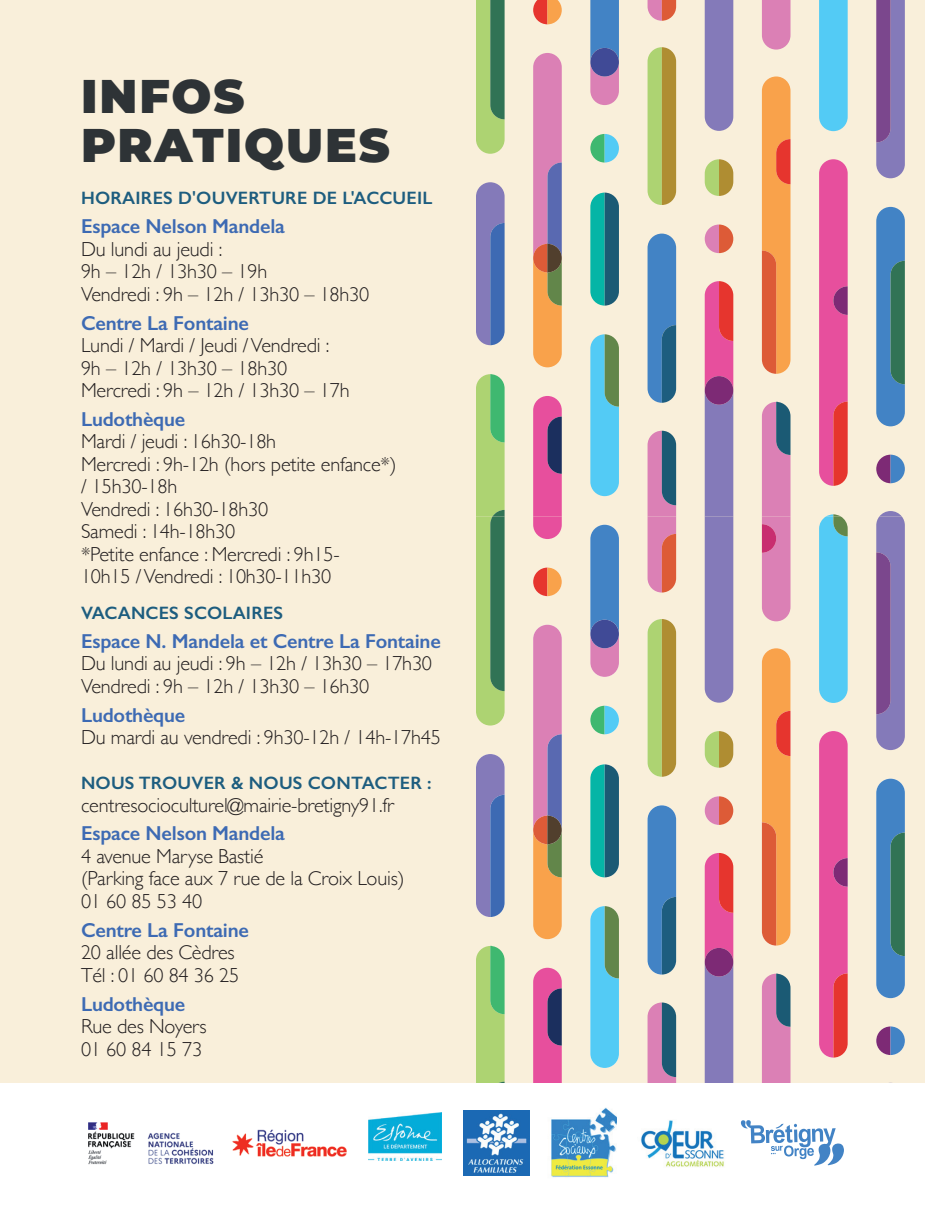
<style>
.page{position:relative;width:925px;height:1212px;background:#fff}
.page>*{position:absolute;margin:0;border:0;box-sizing:border-box;transform-origin:0 0}
.t1{font:900 47.25px/49.5px "Montserrat";letter-spacing:.04em;color:#2e3336}
.t2{font:300 20.25px/22.5px "Gill Sans";letter-spacing:-.01em;color:#231f20}
.t3{font:600 20.25px "Gill Sans";letter-spacing:-.01em;color:#3d6ab3}
.t4{font:600 18px "Gill Sans";letter-spacing:.01em;color:#1d5d7f}
</style>
<div class="page">
<div style="left:0;top:0;width:925px;height:1107px;background:#f9efda"></div>
<div style="left:705px;top:0;width:28px;height:131px;background:#847ab9"></div>
<svg style="left:876px;top:455px;width:29px;height:28px"></svg>
<svg style="left:819px;top:159px;width:29px;height:327px;background:#e35090"></svg>
<svg style="left:533px;top:0;width:29px;height:24px"></svg>
<svg style="left:590px;top:134px;width:29px;height:29px"></svg>
<svg style="left:590px;top:0;width:29px;height:105px;background:#7f87c0"></svg>
<div style="left:590px;top:48px;width:29px;height:28px;background:#404a96;border-radius:50%"></div>
<svg style="left:876px;top:207px;width:29px;height:219px;background:#4583a8"></svg>
<svg style="left:762px;top:0;width:28px;height:50px"></svg>
<svg style="left:590px;top:334px;width:29px;height:162px;background:#5fbfd1"></svg>
<svg style="left:476px;top:182px;width:28px;height:163px;background:#7079b8"></svg>
<svg style="left:876px;top:0;width:29px;height:178px;background:#846aa9"></svg>
<svg style="left:819px;top:0;width:29px;height:131px;background:#58ccf3"></svg>
<svg style="left:647px;top:0;width:29px;height:21px"></svg>
<svg style="left:647px;top:47px;width:29px;height:158px;background:#b2b35a"></svg>
<svg style="left:533px;top:53px;width:29px;height:314px;background:#c7868d"></svg>
<svg style="left:705px;top:224px;width:28px;height:29px"></svg>
<svg style="left:705px;top:159px;width:28px;height:37px"></svg>
<svg style="left:476px;top:0;width:28px;height:154px;background:#81b06a"></svg>
<svg style="left:647px;top:234px;width:29px;height:169px;background:#4481b7"></svg>
<svg style="left:590px;top:193px;width:29px;height:113px;background:#218e92"></svg>
<svg style="left:762px;top:76px;width:28px;height:298px;background:#f28f49"></svg>
<svg style="left:487px;top:525px;width:406px;height:543px"></svg>
<svg style="left:705px;top:281px;width:28px;height:422px;background:#9b6ca8"></svg>
<svg style="left:876px;top:1026px;width:29px;height:29px"></svg>
<svg style="left:819px;top:731px;width:29px;height:326px;background:#e35091"></svg>
<svg style="left:533px;top:567px;width:29px;height:29px"></svg>
<svg style="left:590px;top:706px;width:29px;height:28px"></svg>
<svg style="left:590px;top:525px;width:29px;height:152px;background:#6e89c3"></svg>
<div style="left:590px;top:620px;width:29px;height:28px;background:#404a96;border-radius:50%"></div>
<svg style="left:876px;top:779px;width:29px;height:219px;background:#4583a8"></svg>
<svg style="left:762px;top:402px;width:28px;height:219px;background:#c67aab"></svg>
<svg style="left:762px;top:974px;width:28px;height:109px;background:#b27aa8"></svg>
<svg style="left:647px;top:1002px;width:29px;height:81px;background:#8d779c"></svg>
<svg style="left:590px;top:906px;width:29px;height:162px;background:#5fbfd1"></svg>
<svg style="left:476px;top:754px;width:28px;height:163px;background:#7079b8"></svg>
<svg style="left:533px;top:396px;width:29px;height:143px;background:#c45395"></svg>
<svg style="left:533px;top:968px;width:29px;height:115px;background:#bb4e91"></svg>
<svg style="left:876px;top:511px;width:29px;height:239px;background:#866eac"></svg>
<svg style="left:819px;top:514px;width:29px;height:189px;background:#5bc9ec"></svg>
<svg style="left:647px;top:431px;width:29px;height:161px;background:#b57895"></svg>
<svg style="left:647px;top:619px;width:29px;height:158px;background:#b2b45a"></svg>
<svg style="left:533px;top:625px;width:29px;height:314px;background:#c7868d"></svg>
<svg style="left:705px;top:853px;width:28px;height:230px;background:#ad5f9a"></svg>
<svg style="left:705px;top:796px;width:28px;height:29px"></svg>
<svg style="left:705px;top:731px;width:28px;height:37px"></svg>
<svg style="left:476px;top:946px;width:28px;height:137px;background:#96cd74"></svg>
<svg style="left:476px;top:374px;width:28px;height:351px;background:#88ba6d"></svg>
<svg style="left:647px;top:805px;width:29px;height:169px;background:#4481b8"></svg>
<svg style="left:590px;top:764px;width:29px;height:113px;background:#218f93"></svg>
<svg style="left:762px;top:648px;width:28px;height:297px;background:#f28e49"></svg>
<div style="left:0;top:1083px;width:925px;height:129px;background:#fff"></div>
<img style="left:88px;top:1122px;width:126px;height:43px">
<img style="left:464px;top:1110px;width:65px;height:65px">
<img style="left:551px;top:1107px;width:66px;height:71px">
<img style="left:641px;top:1120px;width:83px;height:47px">
<img style="left:368px;top:1113px;width:73px;height:47px">
<img style="left:232px;top:1129px;width:115px;height:28px">
<svg style="left:741px;top:1120px;width:103px;height:45px"></svg>
<h1 class="t1" style="left:81px;top:68px;width:310px">INFOS<br>PRATIQUES</h1>
<p class="t4" style="left:81px;top:187px;width:353px">HORAIRES D'OUVERTURE DE L'ACCUEIL</p>
<p class="t3" style="left:81px;top:214px;width:206px">Espace Nelson Mandela</p>
<p class="t2" style="left:81px;top:237px;width:290px">Du lundi au jeudi :<br>9h – 12h / 13h30 – 19h<br>Vendredi : 9h – 12h / 13h30 – 18h30</p>
<p class="t3" style="left:81px;top:310px;width:169px">Centre La Fontaine</p>
<p class="t2" style="left:81px;top:333px;width:270px">Lundi / Mardi / Jeudi / Vendredi :<br>9h – 12h / 13h30 – 18h30<br>Mercredi : 9h – 12h / 13h30 – 17h</p>
<p class="t3" style="left:81px;top:407px;width:106px">Ludothèque</p>
<p class="t2" style="left:81px;top:430px;width:317px">Mardi / jeudi : 16h30-18h<br>Mercredi : 9h-12h (hors petite enfance*) / 15h30-18h<br>Vendredi : 16h30-18h30<br>Samedi : 14h-18h30<br>*Petite enfance : Mercredi : 9h15-<br>10h15 / Vendredi : 10h30-11h30</p>
<p class="t4" style="left:81px;top:602px;width:204px">VACANCES SCOLAIRES</p>
<p class="t3" style="left:81px;top:628px;width:361px">Espace N. Mandela et Centre La Fontaine</p>
<p class="t2" style="left:81px;top:651px;width:353px">Du lundi au jeudi : 9h – 12h / 13h30 – 17h30<br>Vendredi : 9h – 12h / 13h30 – 16h30</p>
<p class="t3" style="left:81px;top:702px;width:106px">Ludothèque</p>
<p class="t2" style="left:81px;top:725px;width:361px">Du mardi au vendredi : 9h30-12h / 14h-17h45</p>
<p class="t4" style="left:81px;top:772px;width:352px">NOUS TROUVER &amp; NOUS CONTACTER :</p>
<p class="t2" style="left:81px;top:793px;width:314px">centresocioculturel@mairie-bretigny91.fr</p>
<p class="t3" style="left:81px;top:821px;width:206px">Espace Nelson Mandela</p>
<p class="t2" style="left:81px;top:844px;width:325px">4 avenue Maryse Bastié<br>(Parking face aux 7 rue de la Croix Louis)<br>01 60 85 53 40</p>
<p class="t3" style="left:81px;top:918px;width:169px">Centre La Fontaine</p>
<p class="t2" style="left:81px;top:940px;width:160px">20 allée des Cèdres<br>Tél : 01 60 84 36 25</p>
<p class="t3" style="left:81px;top:991px;width:106px">Ludothèque</p>
<p class="t2" style="left:81px;top:1014px;width:127px">Rue des Noyers<br>01 60 84 15 73</p>
</div>
